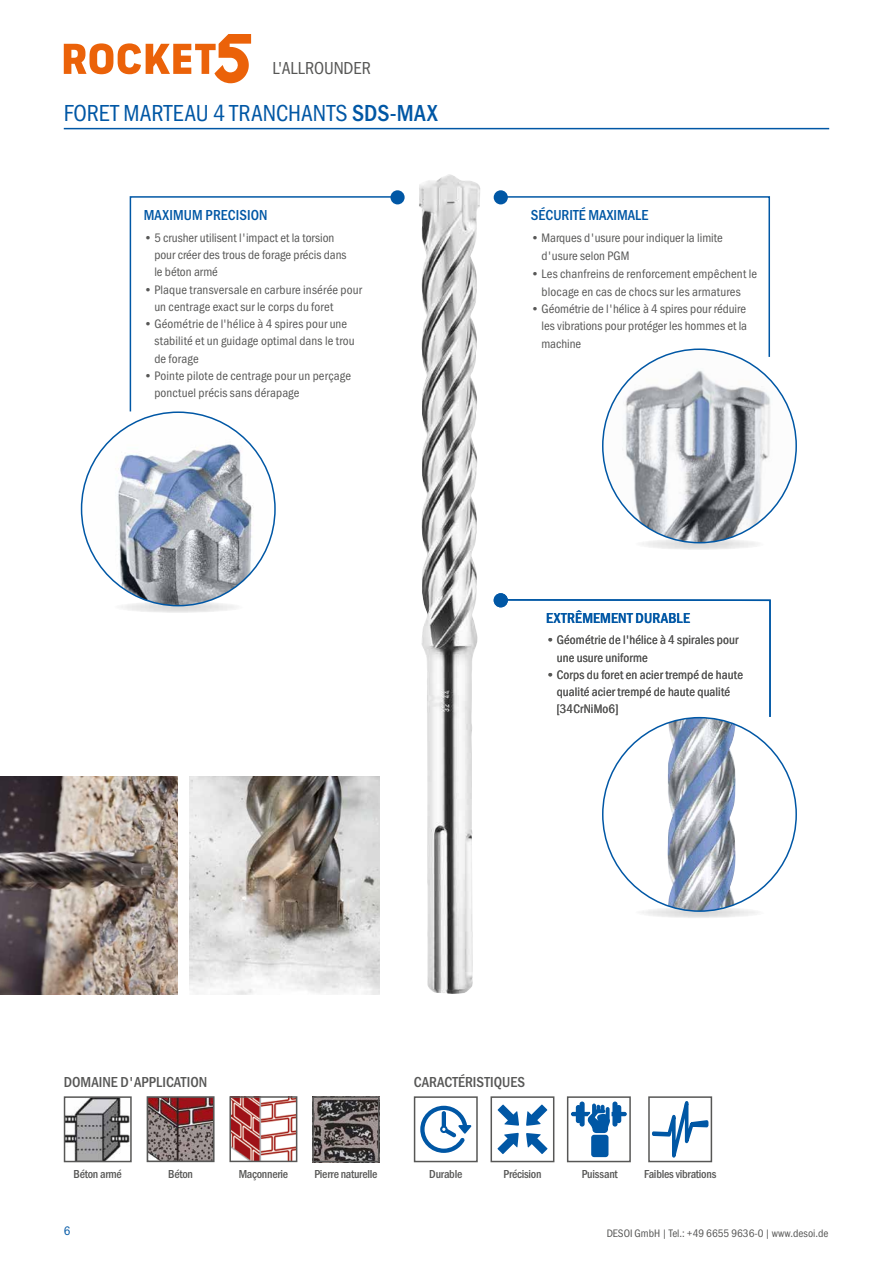
<style>
.page{position:relative;width:893px;height:1263px;background:#fff}
.page>*{position:absolute;margin:0;border:0;box-sizing:border-box;transform-origin:0 0}
.t1{font:24px "Franklin Gothic Pro Cd";color:#0057a5}
.t2{font:18px "Franklin Gothic Pro Cd";letter-spacing:-.005em;color:#575756}
._01_Fließtext_8_5_11{font:500 15px "Franklin Gothic Pro Cd";letter-spacing:.005em;color:#0057a5}
.Headline_links_16_17{font:500 15px "Franklin Gothic Pro Cd";color:#575756}
.t3{font:12.75px/17.2px "Franklin Gothic Pro Cd";letter-spacing:.01em;color:#575756}
.t4{font:12.75px "Franklin Gothic Pro Cd";color:#0057a5}
.t5{font:500 12px "Franklin Gothic Pro Cd";letter-spacing:-.02em;color:#575756}
.t6{font:11.25px "Franklin Gothic Pro Cd";color:#575756}
.s1{font-weight:500}
</style>
<div class="page">
<hr style="left:64px;top:128px;width:765px;height:1px;background:#0057a5">
<svg style="left:633px;top:907px;width:133px;height:11px"></svg>
<img style="left:667px;top:718px;width:69px;height:193px">
<img style="left:232px;top:1099px;width:62px;height:60px">
<div style="left:229px;top:1096px;width:68px;height:66px;border:2px solid #575756"></div>
<img style="left:150px;top:1099px;width:62px;height:60px">
<div style="left:147px;top:1096px;width:68px;height:66px;border:2px solid #575756"></div>
<img style="left:315px;top:1099px;width:61px;height:60px">
<div style="left:312px;top:1096px;width:67px;height:66px;border:2px solid #575756"></div>
<img style="left:67px;top:1099px;width:62px;height:60px">
<div style="left:64px;top:1096px;width:68px;height:66px;border:2px solid #575756"></div>
<div style="left:494px;top:593px;width:14px;height:14px;background:#0057a5;border-radius:50%"></div>
<svg style="left:495px;top:598px;width:276px;height:120px"></svg>
<div style="left:390px;top:190px;width:15px;height:14px;background:#0057a5;border-radius:50%"></div>
<svg style="left:129px;top:195px;width:270px;height:217px"></svg>
<div style="left:494px;top:190px;width:14px;height:14px;background:#0057a5;border-radius:50%"></div>
<svg style="left:501px;top:195px;width:269px;height:163px"></svg>
<svg style="left:112px;top:601px;width:133px;height:12px"></svg>
<img style="left:82px;top:412px;width:193px;height:194px;border-radius:97px">
<svg style="left:633px;top:538px;width:133px;height:12px"></svg>
<img style="left:603px;top:349px;width:193px;height:194px;border-radius:97px">
<svg style="left:64px;top:34px;width:187px;height:49px"></svg>
<img style="left:0;top:776px;width:177px;height:218px">
<img style="left:189px;top:776px;width:190px;height:218px">
<img style="left:419px;top:174px;width:60px;height:820px">
<div style="left:491px;top:1096px;width:63px;height:66px;background:#fff;border:2px solid #575756"></div>
<svg style="left:497px;top:1104px;width:22px;height:22px"></svg>
<svg style="left:526px;top:1133px;width:22px;height:21px"></svg>
<svg style="left:497px;top:1133px;width:22px;height:21px"></svg>
<svg style="left:526px;top:1104px;width:22px;height:22px"></svg>
<div style="left:414px;top:1096px;width:64px;height:66px;background:#fff;border:2px solid #575756"></div>
<svg style="left:420px;top:1106px;width:51px;height:47px"></svg>
<div style="left:567px;top:1096px;width:64px;height:66px;background:#fff;border:2px solid #575756"></div>
<svg style="left:571px;top:1101px;width:56px;height:32px"></svg>
<div style="left:591px;top:1135px;width:17px;height:22px;background:#0057a5;border-radius:3px"></div>
<div style="left:648px;top:1096px;width:64px;height:66px;background:#fff;border:2px solid #575756"></div>
<svg style="left:652px;top:1101px;width:56px;height:57px"></svg>
<h2 class="t2" style="left:272px;top:55px;width:100px">L'ALLROUNDER</h2>
<p class="t1" style="left:64px;top:95px;width:375px">FORET MARTEAU 4 TRANCHANTS <span class="s1">SDS-MAX</span></p>
<p class="_01_Fließtext_8_5_11" style="left:144px;top:207px;width:125px">MAXIMUM PRECISION</p>
<p class="t3" style="left:154px;top:229px;width:194px;text-indent:-11px">• 5 crusher utilisent l'impact et la torsion pour créer des trous de forage précis dans le béton armé</p>
<p class="t3" style="left:154px;top:280px;width:209px;text-indent:-11px">•Plaque transversale en carbure insérée pour un centrage exact sur le corps du foret</p>
<p class="t3" style="left:154px;top:315px;width:202px;text-indent:-11px">• Géométrie de l'hélice à 4 spires pour une stabilité et un guidage optimal dans le trou de forage</p>
<p class="t3" style="left:154px;top:367px;width:198px;text-indent:-11px">•Pointe pilote de centrage pour un perçage ponctuel précis sans dérapage</p>
<p class="_01_Fließtext_8_5_11" style="left:531px;top:207px;width:119px">SÉCURITÉ MAXIMALE</p>
<p class="t3" style="left:541px;top:228px;width:183px;line-height:18px;text-indent:-11px">• Marques d'usure pour indiquer la limite d'usure selon PGM</p>
<p class="t3" style="left:531px;top:264px;width:228px;line-height:18px;text-align:center">•Les chanfreins de renforcement empêchent le blocage en cas de chocs sur les armatures</p>
<p class="t3" style="left:541px;top:300px;width:207px;text-align:justify;text-indent:-11px">• Géométrie de l'hélice à 4 spires pour réduire les vibrations pour protéger les hommes et la machine</p>
<p class="_01_Fließtext_8_5_11" style="left:546px;top:609px;width:145px">EXTRÊMEMENT DURABLE</p>
<p class="t3" style="left:557px;top:631px;width:183px;text-indent:-11px">• Géométrie de l'hélice à 4 spirales pour une usure uniforme</p>
<p class="t3" style="left:557px;top:665px;width:188px;text-indent:-11px">•Corps du foret en acier trempé de haute qualité acier trempé de haute qualité [34CrNiMo6]</p>
<p class="Headline_links_16_17" style="left:64px;top:1073px;width:145px">DOMAINE D'APPLICATION</p>
<p class="t5" style="left:73px;top:1167px;width:50px">Béton armé</p>
<p class="t5" style="left:168px;top:1167px;width:26px">Béton</p>
<p class="t5" style="left:239px;top:1167px;width:51px">Maçonnerie</p>
<p class="t5" style="left:314px;top:1167px;width:65px">Pierre naturelle</p>
<p class="Headline_links_16_17" style="left:414px;top:1073px;width:113px">CARACTÉRISTIQUES</p>
<p class="t5" style="left:429px;top:1167px;width:35px">Durable</p>
<p class="t5" style="left:503px;top:1167px;width:40px">Précision</p>
<p class="t5" style="left:582px;top:1167px;width:38px">Puissant</p>
<p class="t5" style="left:644px;top:1167px;width:74px">Faibles vibrations</p>
<p class="t4" style="left:64px;top:1222px;width:8px">6</p>
<p class="t6" style="left:606px;top:1225px;width:223px">DESOI GmbH| Tel.: +49 6655 9636-0|www.desoi.de</p>
</div>
